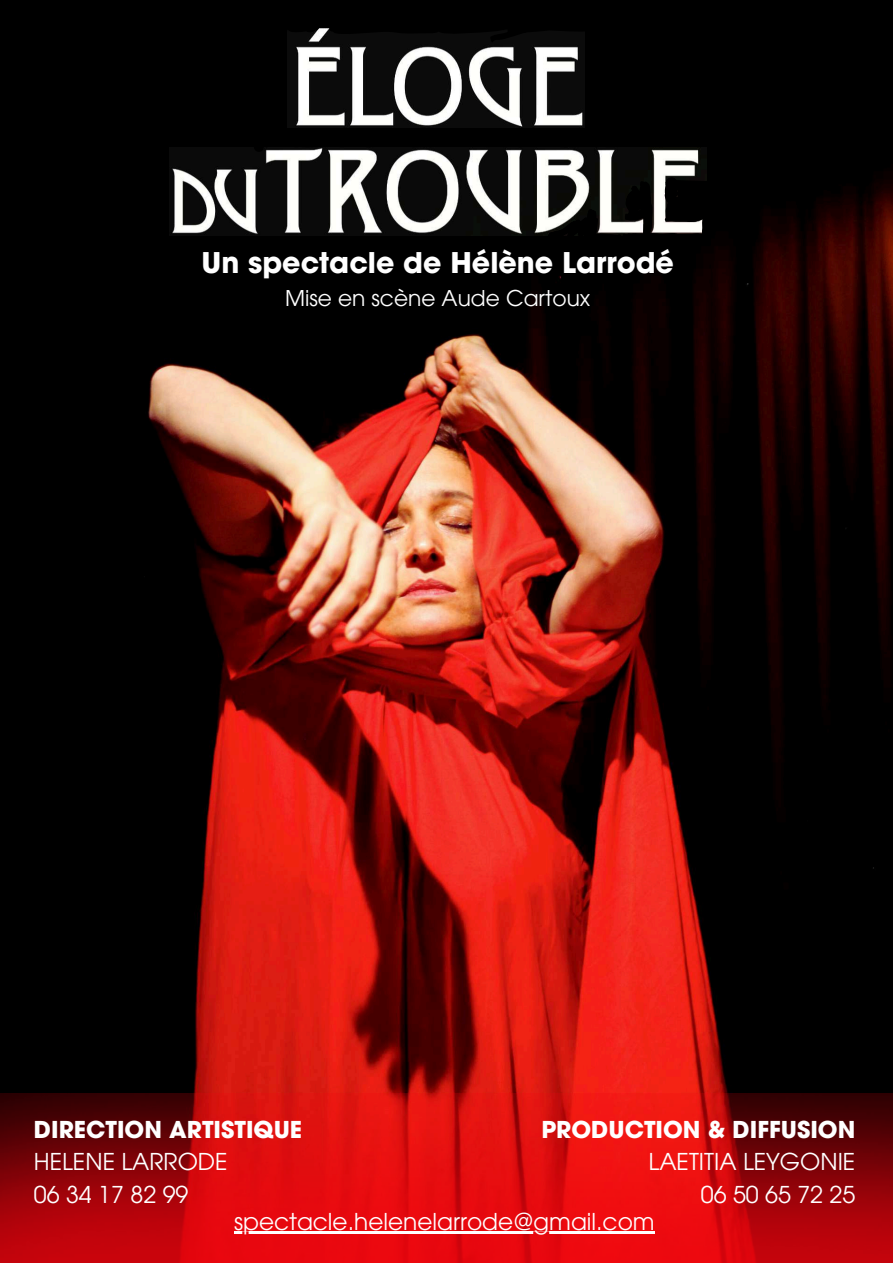
<style>
.page{position:relative;width:893px;height:1263px;background:#fff}
.page>*{position:absolute;margin:0;border:0;box-sizing:border-box;transform-origin:0 0}
.t1{font:700 28.5px "ITC Avant Garde Pro";color:#fff}
.t2{font:23.25px/32.1px "ITC Avant Garde Pro";color:#fff}
.t3{font:700 23.25px "ITC Avant Garde Pro";color:#fff}
.t4{font:21.75px "ITC Avant Garde Pro";color:#fff}
</style>
<div class="page">
<img style="left:0;top:0;width:893px;height:1093px">
<img style="left:0;top:1093px;width:893px;height:170px">
<img style="left:287px;top:28px;width:297px;height:99px">
<img style="left:169px;top:147px;width:537px;height:89px">
<div style="left:286px;top:25px;width:24px;height:8px;background:#0a0a0a"></div>
<div style="left:275px;top:22px;width:32px;height:7px;background:#000"></div>
<svg style="left:280px;top:20px;width:40px;height:12px"></svg>
<svg style="left:329px;top:21px;width:271px;height:21px;background:#040404"></svg>
<svg style="left:209px;top:110px;width:10px;height:10px"></svg>
<svg style="left:254px;top:142px;width:10px;height:10px"></svg>
<svg style="left:548px;top:178px;width:179px;height:67px"></svg>
<hr style="left:234px;top:1231px;width:420px;height:3px;background:#fff">
<p class="t1" style="left:201px;top:252px;width:474px">Un spectacle de Hélène Larrodé</p>
<p class="t4" style="left:285px;top:290px;width:307px">Mise en scène Aude Cartoux</p>
<p class="t3" style="left:34px;top:1121px;width:270px">DIRECTION ARTISTIQUE</p>
<p class="t2" style="left:34px;top:1149px;width:195px">HELENE LARRODE<br>06 34 17 82 99</p>
<p class="t3" style="left:541px;top:1121px;width:315px">PRODUCTION &amp; DIFFUSION</p>
<p class="t2" style="left:648px;top:1149px;width:208px;text-align:right">LAETITIA LEYGONIE<br>06 50 65 72 25</p>
<p class="t2" style="left:234px;top:1208px;width:422px">spectacle.helenelarrode@gmail.com</p>
</div>
